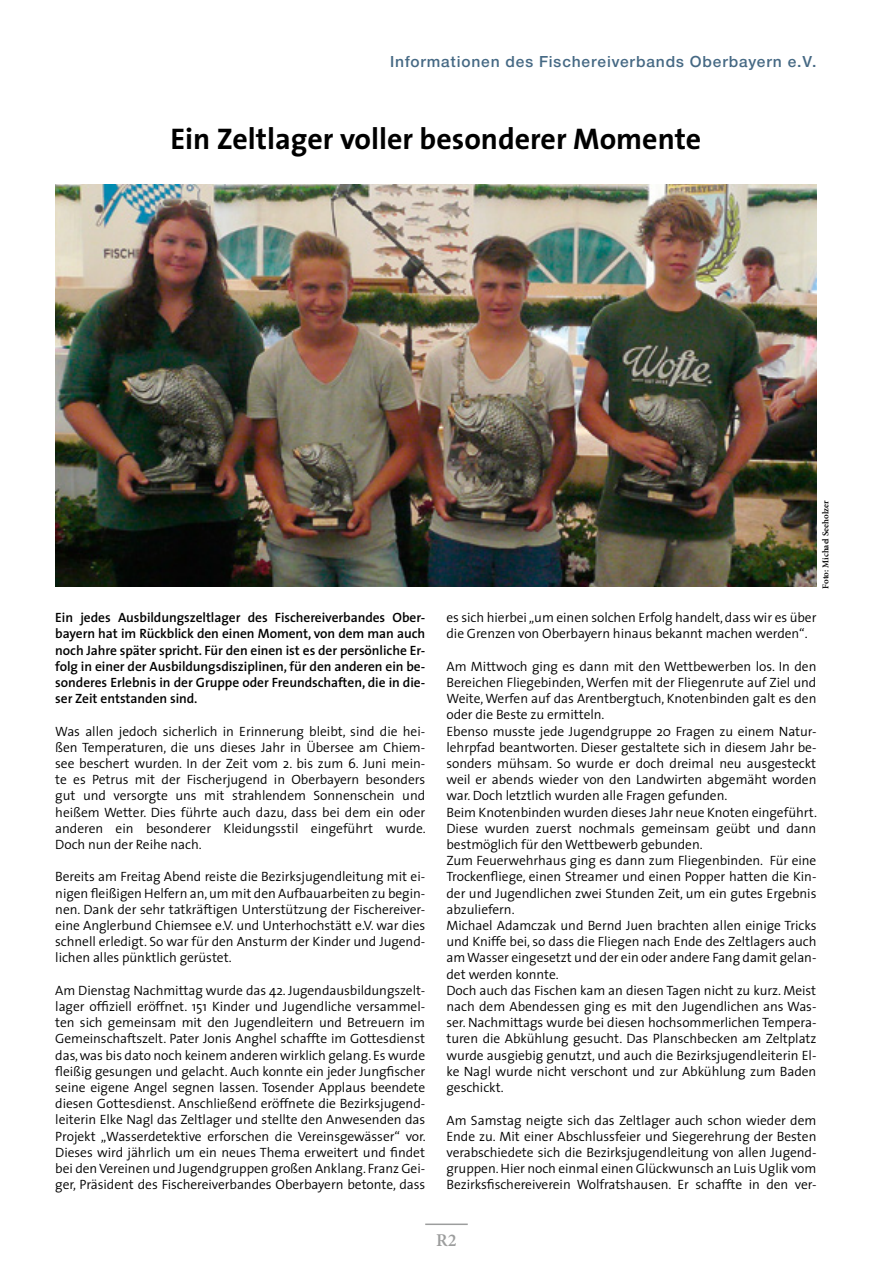
<style>
.page{position:relative;width:893px;height:1263px;background:#fff}
.page>*{position:absolute;margin:0;border:0;box-sizing:border-box;transform-origin:0 0}
.t1{font:700 30px "The Sans";color:#000}
.t2{font:600 18px "Minion Pro";color:#9c9d9d}
.t3{font:600 16.5px "Nimbus Sans Novus T";letter-spacing:.05em;color:#466984}
.t4{font:300 13.5px/16.2px "The Sans";letter-spacing:-.005em;color:#000;text-align:justify}
.t5{font:600 13.5px/16.2px "The Sans";letter-spacing:-.005em;color:#000;text-align:justify}
.t6{font:600 9px "Minion Pro";letter-spacing:-.005em;color:#000}
</style>
<div class="page">
<img style="left:55px;top:185px;width:761px;height:402px">
<hr style="left:425px;top:1223px;width:43px;height:2px;background:#9c9d9d">
<p class="t3" style="left:390px;top:52px;width:428px">Informationen des Fischereiverbands Oberbayern e.V.</p>
<h1 class="t1" style="left:170px;top:114px;width:532px">Ein Zeltlager voller besonderer Momente</h1>
<p class="t6" style="left:820px;top:589px;width:90px;rotate:-90deg">Foto: Michael Seeholzer</p>
<p class="t5" style="left:55px;top:609px;width:371px">Ein jedes Ausbildungszeltlager des Fischereiverbandes Ober&shy;bayern hat im Rückblick den einen Moment, von dem man auch noch Jahre später spricht. Für den einen ist es der persönliche Er&shy;folg in einer der Ausbildungsdisziplinen, für den anderen ein be&shy;sonderes Erlebnis in der Gruppe oder Freundschaften, die in die&shy;ser Zeit entstanden sind.</p>
<p class="t4" style="left:55px;top:722px;width:372px">Was allen jedoch sicherlich in Erinnerung bleibt, sind die hei&shy;ßen Temperaturen, die uns dieses Jahr in Übersee am Chiem&shy;see beschert wurden. In der Zeit vom 2. bis zum 6. Juni mein&shy;te es Petrus mit der Fischerjugend in Oberbayern besonders gut und versorgte uns mit strahlendem Sonnenschein und heißem Wetter. Dies führte auch dazu, dass bei dem ein oder anderen ein besonderer Kleidungsstil eingeführt wurde.<br>Doch nun der Reihe nach.</p>
<p class="t4" style="left:55px;top:868px;width:371px">Bereits am Freitag Abend reiste die Bezirksjugendleitung mit ei&shy;nigen fleißigen Helfern an, um mit den Aufbauarbeiten zu begin&shy;nen. Dank der sehr tatkräftigen Unterstützung der Fischereiver&shy;eine Anglerbund Chiemsee e.V. und Unterhochstätt e.V. war dies schnell erledigt. So war für den Ansturm der Kinder und Jugend&shy;lichen alles pünktlich gerüstet.</p>
<p class="t4" style="left:55px;top:982px;width:372px">Am Dienstag Nachmittag wurde das 42. Jugendausbildungszelt&shy;lager offiziell eröffnet. 151 Kinder und Jugendliche versammel&shy;ten sich gemeinsam mit den Jugendleitern und Betreuern im Gemeinschaftszelt. Pater Jonis Anghel schaffte im Gottesdienst das, was bis dato noch keinem anderen wirklich gelang. Es wurde fleißig gesungen und gelacht. Auch konnte ein jeder Jungfischer seine eigene Angel segnen lassen. Tosender Applaus beendete diesen Gottesdienst. Anschließend eröffnete die Bezirksjugend&shy;leiterin Elke Nagl das Zeltlager und stellte den Anwesenden das Projekt „Wasserdetektive erforschen die Vereinsgewässer“ vor.<br>Dieses wird jährlich um ein neues Thema erweitert und findet bei den Vereinen und Jugendgruppen großen Anklang. Franz Gei&shy;ger, Präsident des Fischereiverbandes Oberbayern betonte, dass</p>
<p class="t4" style="left:446px;top:609px;width:371px">es sich hierbei „um einen solchen Erfolg handelt, dass wir es über die Grenzen von Oberbayern hinaus bekannt machen werden“.</p>
<p class="t4" style="left:446px;top:658px;width:372px;text-align:left">Am Mittwoch ging es dann mit den Wettbewerben los. In den Bereichen Fliegebinden, Werfen mit der Fliegenrute auf Ziel und Weite, Werfen auf das Arentbergtuch, Knotenbinden galt es den oder die Beste zu ermitteln.<br>Ebenso musste jede Jugendgruppe 20 Fragen zu einem Natur&shy;lehrpfad beantworten. Dieser gestaltete sich in diesem Jahr be&shy;sonders mühsam. So wurde er doch dreimal neu ausgesteckt weil er abends wieder von den Landwirten abgemäht worden war. Doch letztlich wurden alle Fragen gefunden.<br>Beim Knotenbinden wurden dieses Jahr neue Knoten eingeführt.<br>Diese wurden zuerst nochmals gemeinsam geübt und dann bestmöglich für den Wettbewerb gebunden.<br>Zum Feuerwehrhaus ging es dann zum Fliegenbinden. Für eine Trockenfliege, einen Streamer und einen Popper hatten die Kin&shy;der und Jugendlichen zwei Stunden Zeit, um ein gutes Ergebnis abzuliefern.<br>Michael Adamczak und Bernd Juen brachten allen einige Tricks und Kniffe bei, so dass die Fliegen nach Ende des Zeltlagers auch am Wasser eingesetzt und der ein oder andere Fang damit gelan&shy;det werden konnte.<br>Doch auch das Fischen kam an diesen Tagen nicht zu kurz. Meist nach dem Abendessen ging es mit den Jugendlichen ans Was&shy;ser. Nachmittags wurde bei diesen hochsommerlichen Tempera&shy;turen die Abkühlung gesucht. Das Planschbecken am Zeltplatz wurde ausgiebig genutzt, und auch die Bezirksjugendleiterin El&shy;ke Nagl wurde nicht verschont und zur Abkühlung zum Baden geschickt.</p>
<p class="t4" style="left:446px;top:1111px;width:371px">Am Samstag neigte sich das Zeltlager auch schon wieder dem Ende zu. Mit einer Abschlussfeier und Siegerehrung der Besten verabschiedete sich die Bezirksjugendleitung von allen Jugend&shy;gruppen. Hier noch einmal einen Glückwunsch an Luis Uglik vom Bezirksfischereiverein Wolfratshausen. Er schaffte in den ver-</p>
<h2 class="t2" style="left:436px;top:1230px;width:22px">R2</h2>
</div>
